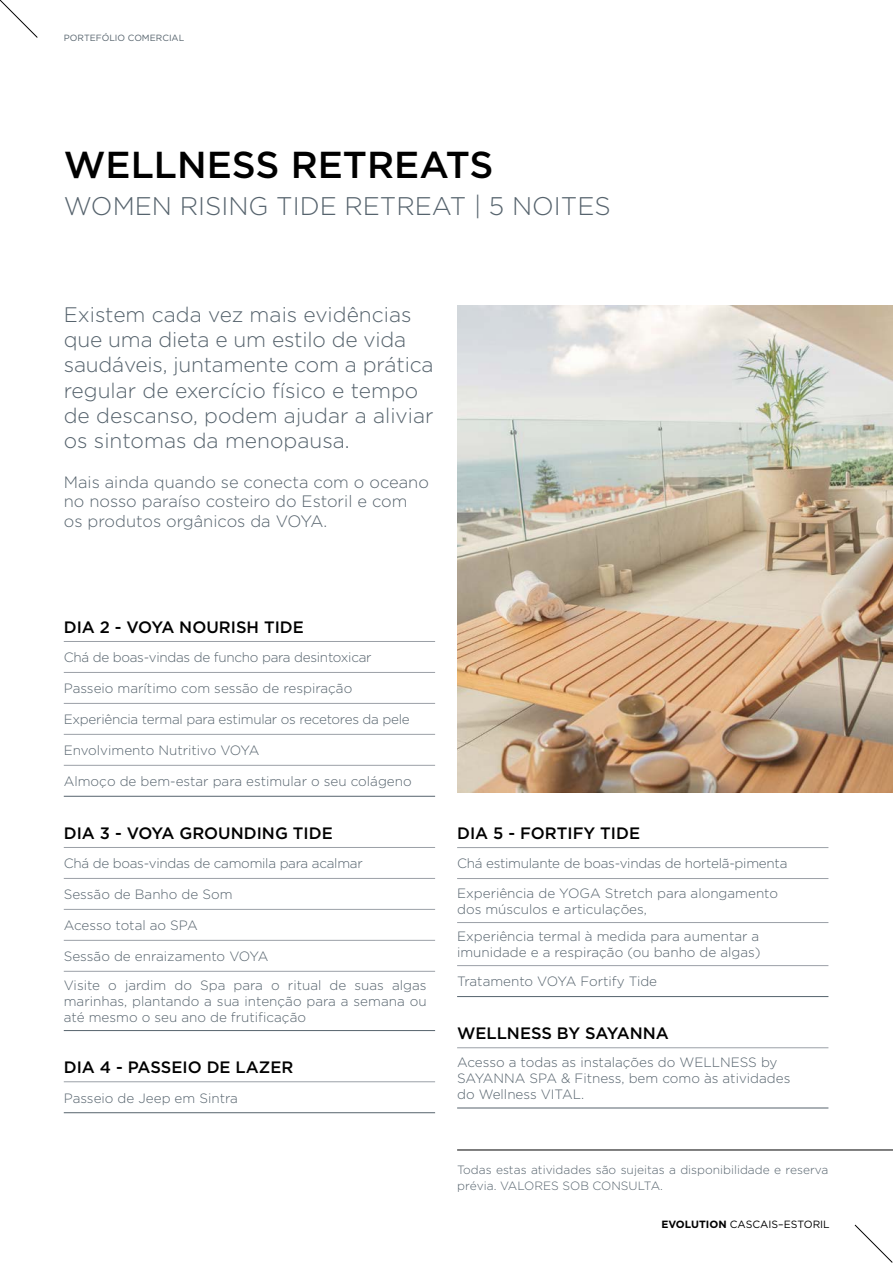
<style>
.page{position:relative;width:893px;height:1263px;background:#fff}
.page>*{position:absolute;margin:0;border:0;box-sizing:border-box;transform-origin:0 0}
.t1{font:500 37.5px "Gotham";color:#000}
.t2{font:300 25.5px "Gotham";color:#56636d}
.t3{font:300 21px/25.2px "Gotham";color:#56636d}
.t4{font:300 16.5px/19.8px "Gotham";color:#56636d}
.t5{font:500 16.5px "Gotham";color:#000}
.t6{font:300 13.5px/16.2px "Gotham";color:#56636d}
.t7{font:300 13.5px/29.4px "Gotham";letter-spacing:-.02em;color:#56636d}
.t8{font:300 12px/16.5px "Gotham";color:#56636d}
.t9{font:10.5px "Gotham";color:#000}
.t10{font:9px "Gotham";color:#56636d}
.s1{font-weight:700}
</style>
<div class="page">
<svg style="left:0;top:0;width:38px;height:38px"></svg>
<svg style="left:854px;top:1224px;width:39px;height:39px"></svg>
<hr style="left:457px;top:1149px;width:436px;height:1px;background:#000">
<hr style="left:64px;top:641px;width:371px;height:1px;background:#9ba0a7">
<hr style="left:64px;top:672px;width:371px;height:1px;background:#9ba0a7">
<hr style="left:64px;top:703px;width:371px;height:1px;background:#9ba0a7">
<hr style="left:64px;top:734px;width:371px;height:1px;background:#9ba0a7">
<hr style="left:64px;top:765px;width:371px;height:1px;background:#9ba0a7">
<hr style="left:64px;top:796px;width:371px;height:1px;background:#56636d">
<hr style="left:64px;top:847px;width:371px;height:1px;background:#9ba0a7">
<hr style="left:64px;top:878px;width:371px;height:1px;background:#9ba0a7">
<hr style="left:64px;top:909px;width:371px;height:1px;background:#9ba0a7">
<hr style="left:64px;top:940px;width:371px;height:1px;background:#9ba0a7">
<hr style="left:64px;top:971px;width:371px;height:1px;background:#9ba0a7">
<hr style="left:64px;top:1030px;width:371px;height:1px;background:#56636d">
<hr style="left:64px;top:1081px;width:371px;height:1px;background:#9ba0a7">
<hr style="left:64px;top:1112px;width:371px;height:1px;background:#56636d">
<img style="left:457px;top:305px;width:436px;height:488px">
<hr style="left:457px;top:847px;width:371px;height:1px;background:#9ba0a7">
<hr style="left:457px;top:878px;width:371px;height:1px;background:#9ba0a7">
<hr style="left:457px;top:922px;width:371px;height:1px;background:#9ba0a7">
<hr style="left:457px;top:965px;width:371px;height:1px;background:#9ba0a7">
<hr style="left:457px;top:996px;width:371px;height:1px;background:#56636d">
<hr style="left:457px;top:1047px;width:371px;height:1px;background:#9ba0a7">
<hr style="left:457px;top:1107px;width:371px;height:1px;background:#56636d">
<p class="t10" style="left:64px;top:33px;width:122px">PORTEFÓLIO COMERCIAL</p>
<h1 class="t1" style="left:64px;top:140px;width:431px">WELLNESS RETREATS</h1>
<h2 class="t2" style="left:64px;top:192px;width:548px">WOMEN RISING TIDE RETREAT | 5 NOITES</h2>
<h3 class="t3" style="left:64px;top:302px;width:371px">Existem cada vez mais evidências que uma dieta e um estilo de vida saudáveis, juntamente com a prática regular de exercício físico e tempo de descanso, podem ajudar a aliviar os sintomas da menopausa.</h3>
<p class="t4" style="left:64px;top:472px;width:367px">Mais ainda quando se conecta com o oceano no nosso paraíso costeiro do Estoril e com os produtos orgânicos da VOYA.</p>
<p class="t5" style="left:64px;top:616px;width:242px">DIA 2 - VOYA NOURISH TIDE</p>
<p class="t7" style="left:64px;top:642px;width:309px">Chá de boas-vindas de funcho para desintoxicar</p>
<p class="t6" style="left:64px;top:680px;width:290px">Passeio marítimo com sessão de respiração</p>
<p class="t7" style="left:64px;top:704px;width:347px">Experiência termal para estimular os recetores da pele</p>
<p class="t6" style="left:64px;top:742px;width:197px">Envolvimento Nutritivo VOYA</p>
<p class="t6" style="left:64px;top:773px;width:349px">Almoço de bem-estar para estimular o seu colágeno</p>
<p class="t5" style="left:64px;top:822px;width:270px">DIA 3 - VOYA GROUNDING TIDE</p>
<p class="t7" style="left:64px;top:848px;width:300px">Chá de boas-vindas de camomila para acalmar</p>
<p class="t6" style="left:64px;top:886px;width:170px">Sessão de Banho de Som</p>
<p class="t6" style="left:64px;top:917px;width:135px">Acesso total ao SPA</p>
<p class="t6" style="left:64px;top:941px;width:364px;line-height:29px">Sessão de enraizamento VOYA<br>Visite o jardim do Spa para o ritual de suas algas</p>
<p class="t6" style="left:64px;top:993px;width:364px">marinhas, plantando a sua intenção para a semana ou até mesmo o seu ano de frutificação</p>
<p class="t5" style="left:64px;top:1056px;width:231px">DIA 4 - PASSEIO DE LAZER</p>
<p class="t6" style="left:64px;top:1089px;width:176px">Passeio de Jeep em Sintra</p>
<p class="t5" style="left:457px;top:822px;width:184px">DIA 5 - FORTIFY TIDE</p>
<p class="t7" style="left:457px;top:849px;width:332px">Chá estimulante de boas-vindas de hortelã-pimenta<br>Experiência de YOGA Stretch para alongamento</p>
<p class="t6" style="left:457px;top:896px;width:304px;line-height:26.8px">dos músculos e articulações,<br>Experiência termal à medida para aumentar a</p>
<p class="t6" style="left:457px;top:937px;width:305px;line-height:29.4px">imunidade e a respiração (ou banho de algas)<br>Tratamento VOYA Fortify Tide</p>
<p class="t5" style="left:457px;top:1022px;width:213px">WELLNESS BY SAYANNA</p>
<p class="t6" style="left:457px;top:1054px;width:335px">Acesso a todas as instalações do WELLNESS by<br>SAYANNA SPA &amp; Fitness, bem como às atividades do Wellness VITAL.</p>
<p class="t8" style="left:457px;top:1161px;width:373px">Todas estas atividades são sujeitas a disponibilidade e reserva prévia. VALORES SOB CONSULTA.</p>
<p class="t9" style="left:661px;top:1217px;width:170px"><span class="s1">EVOLUTION</span> CASCAIS–ESTORIL</p>
</div>
